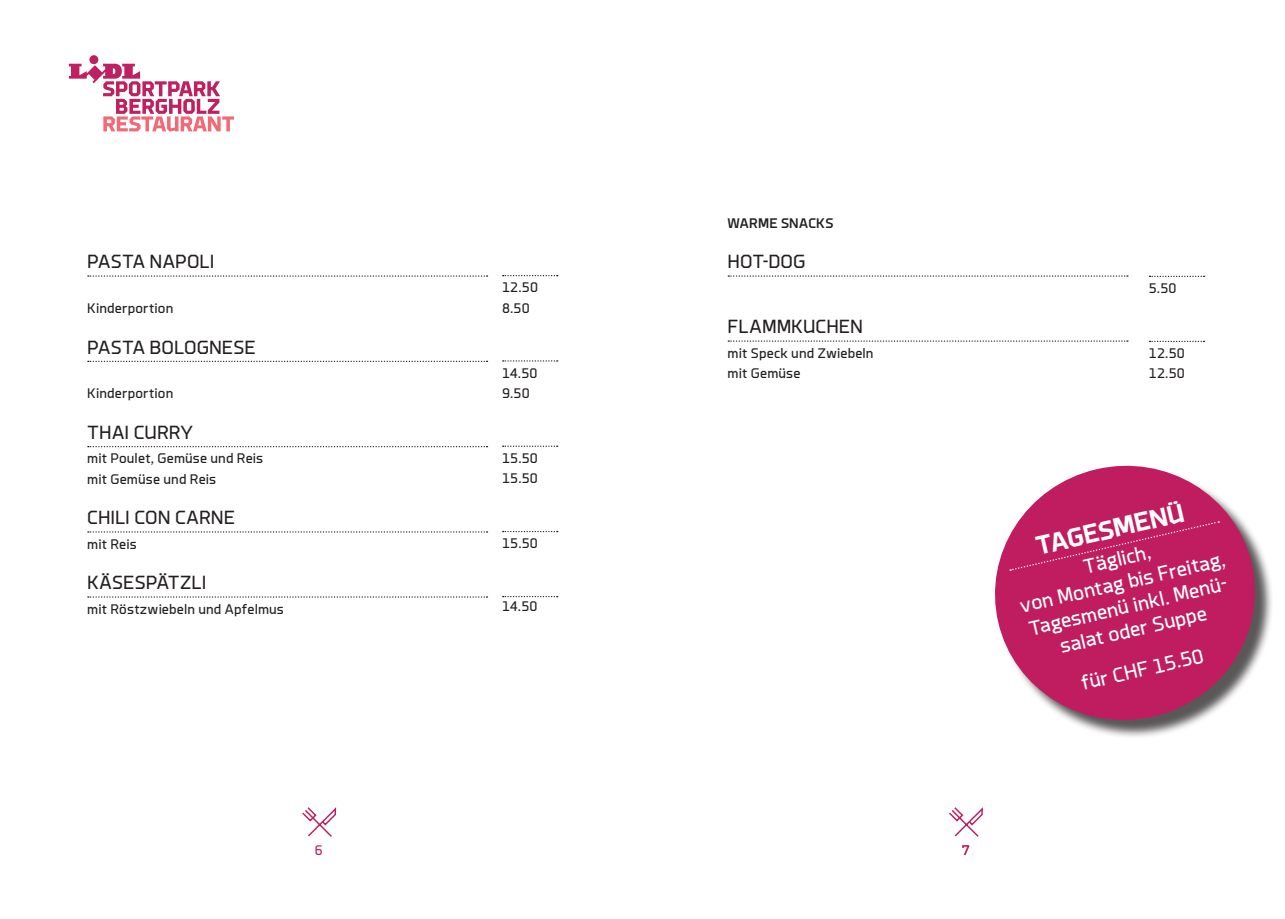
<style>
.page{position:relative;width:1285px;height:919px;background:#fff}
.page>*{position:absolute;margin:0;border:0;box-sizing:border-box;transform-origin:0 0}
.t1{font:700 27px "Brooklyn";color:#fff}
.t2{font:20.85px/24.2px "Brooklyn";color:#fff;text-align:center}
.titel_mit_linie_unten{font:19.5px "Brooklyn";color:#231f20}
.grundtext{font:14.25px "Brooklyn";letter-spacing:.01em;color:#231f20}
.grundtext-2{font:500 14.25px "Brooklyn";letter-spacing:.015em;color:#231f20}
.t3{font:14.25px "Brooklyn";color:#c01d60}
</style>
<div class="page">
<svg style="left:88px;top:275px;width:399px;height:2px"></svg>
<svg style="left:88px;top:360px;width:399px;height:2px"></svg>
<svg style="left:88px;top:446px;width:399px;height:1px"></svg>
<svg style="left:88px;top:531px;width:399px;height:1px"></svg>
<svg style="left:88px;top:596px;width:399px;height:1px"></svg>
<svg style="left:502px;top:275px;width:55px;height:1px"></svg>
<svg style="left:502px;top:360px;width:55px;height:1px"></svg>
<svg style="left:502px;top:445px;width:55px;height:2px"></svg>
<svg style="left:502px;top:531px;width:55px;height:1px"></svg>
<svg style="left:502px;top:596px;width:55px;height:1px"></svg>
<div style="left:89px;top:55px;width:9px;height:9px;background:#bf2060;border-radius:50%"></div>
<svg style="left:69px;top:64px;width:165px;height:68px"></svg>
<svg style="left:302px;top:807px;width:35px;height:30px"></svg>
<svg style="left:949px;top:807px;width:34px;height:30px"></svg>
<div style="left:997px;top:468px;width:276px;height:270px;background:#231f20;opacity:.75"></div>
<svg style="left:995px;top:465px;width:272px;height:267px;fill:#c01d60"></svg>
<div style="left:1009px;top:520px;width:209px;height:51px;background:#c01d60"></div>
<svg style="left:728px;top:275px;width:399px;height:2px"></svg>
<svg style="left:728px;top:340px;width:399px;height:2px"></svg>
<svg style="left:1149px;top:276px;width:55px;height:1px"></svg>
<svg style="left:1149px;top:341px;width:55px;height:1px"></svg>
<p class="titel_mit_linie_unten" style="left:87px;top:252px;width:129px">PASTA NAPOLI</p>
<p class="grundtext" style="left:87px;top:301px;width:88px">Kinderportion</p>
<p class="titel_mit_linie_unten" style="left:87px;top:337px;width:170px">PASTA BOLOGNESE</p>
<p class="grundtext" style="left:87px;top:386px;width:88px">Kinderportion</p>
<p class="titel_mit_linie_unten" style="left:87px;top:422px;width:107px">THAI CURRY</p>
<p class="grundtext" style="left:87px;top:451px;width:177px">mit Poulet, Gemüse und Reis</p>
<p class="grundtext" style="left:87px;top:471px;width:130px">mit Gemüse und Reis</p>
<p class="titel_mit_linie_unten" style="left:87px;top:508px;width:149px">CHILI CON CARNE</p>
<p class="grundtext" style="left:87px;top:536px;width:51px">mit Reis</p>
<p class="titel_mit_linie_unten" style="left:87px;top:573px;width:121px">KÄSESPÄTZLI</p>
<p class="grundtext" style="left:87px;top:601px;width:198px">mit Röstzwiebeln und Apfelmus</p>
<p class="grundtext" style="left:502px;top:280px;width:37px">12.50</p>
<p class="grundtext" style="left:502px;top:301px;width:29px">8.50</p>
<p class="grundtext" style="left:502px;top:366px;width:37px">14.50</p>
<p class="grundtext" style="left:502px;top:386px;width:29px">9.50</p>
<p class="grundtext" style="left:502px;top:451px;width:37px">15.50</p>
<p class="grundtext" style="left:502px;top:471px;width:37px">15.50</p>
<p class="grundtext" style="left:502px;top:536px;width:37px">15.50</p>
<p class="grundtext" style="left:502px;top:599px;width:37px">14.50</p>
<p class="grundtext-2" style="left:727px;top:216px;width:107px">WARME SNACKS</p>
<p class="titel_mit_linie_unten" style="left:727px;top:252px;width:79px">HOT-DOG</p>
<p class="titel_mit_linie_unten" style="left:727px;top:317px;width:137px">FLAMMKUCHEN</p>
<p class="grundtext" style="left:727px;top:346px;width:147px">mit Speck und Zwiebeln</p>
<p class="grundtext" style="left:727px;top:366px;width:74px">mit Gemüse</p>
<p class="grundtext" style="left:1148px;top:281px;width:29px">5.50</p>
<p class="grundtext" style="left:1148px;top:346px;width:37px">12.50</p>
<p class="grundtext" style="left:1148px;top:366px;width:37px">12.50</p>
<p class="t1" style="left:1033px;top:533px;width:153px;rotate:-13deg">TAGESMENÜ</p>
<p class="t2" style="left:1011px;top:571px;width:212px;rotate:-13deg">Täglich,<br>von Montag bis Freitag,<br>Tagesmenü inkl. Menü&shy;salat oder Suppe</p>
<p class="t2" style="left:1078px;top:671px;width:126px;rotate:-13deg">für CHF 15.50</p>
<p class="t3" style="left:314px;top:843px;width:9px">6</p>
<p class="t3" style="left:961px;top:843px;width:9px">7</p>
</div>
